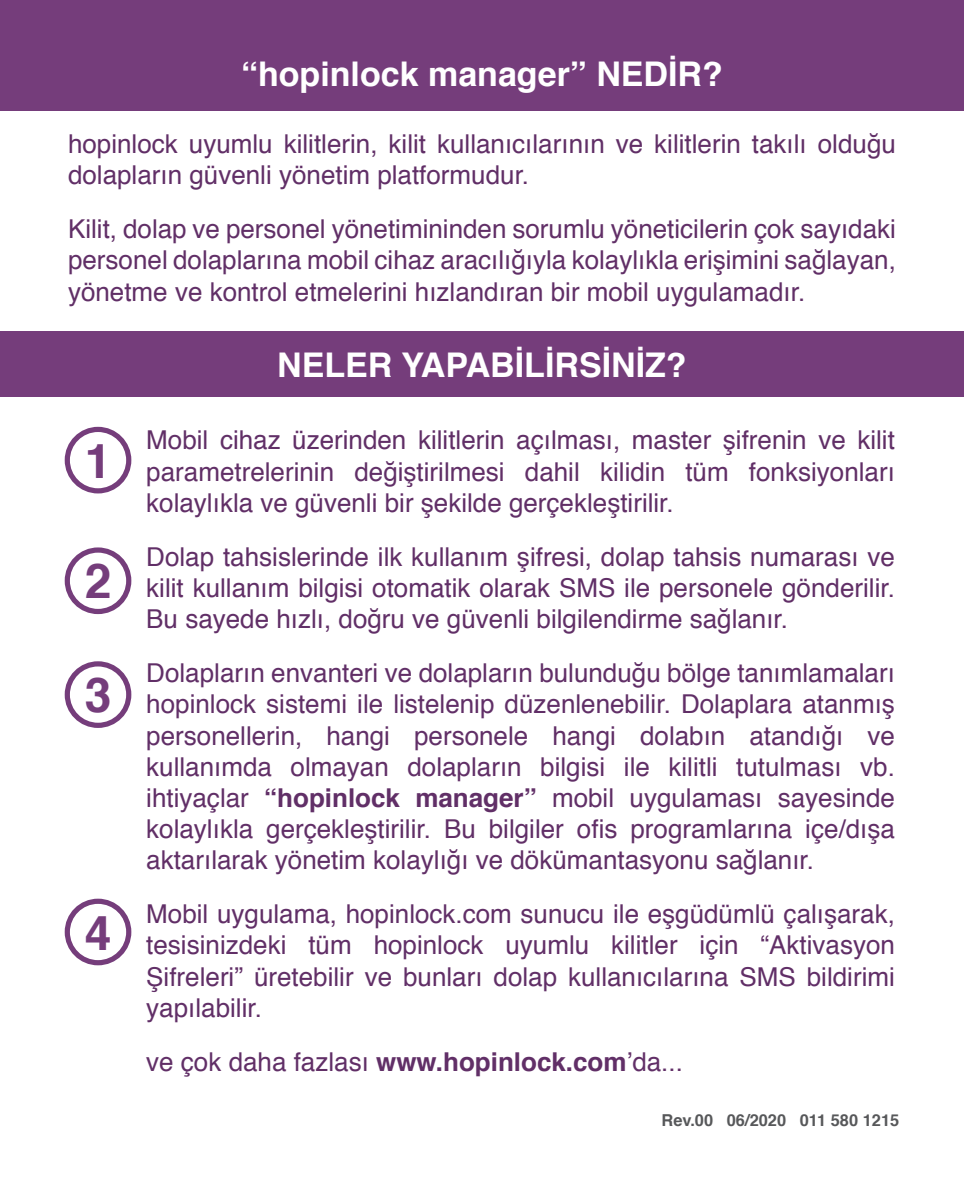
<style>
.page{position:relative;width:964px;height:1191px;background:#fff}
.page>*{position:absolute;margin:0;border:0;box-sizing:border-box;transform-origin:0 0}
.Madde_işareti___Numa{font:700 48px "Helvetica";color:#753d7b}
.Madde_işareti___Numa-2{font:700 34px "Helvetica";color:#fff}
.Madde_işareti___Numa-3{font:26px/31.2px "Helvetica";color:#612f67;text-align:justify}
.t1{font:700 16.4px "Helvetica";color:#57585a}
.s1{font-weight:700}
</style>
<div class="page">
<div style="left:0;top:0;width:964px;height:110px;background:#753d7b"></div>
<div style="left:0;top:331px;width:964px;height:65px;background:#753d7b"></div>
<div style="left:65px;top:427px;width:66px;height:66px;border:5px solid #753d7b;border-radius:50%"></div>
<div style="left:65px;top:547px;width:66px;height:67px;border:5px solid #753d7b;border-radius:50%"></div>
<div style="left:65px;top:661px;width:66px;height:67px;border:5px solid #753d7b;border-radius:50%"></div>
<div style="left:65px;top:898px;width:66px;height:67px;border:5px solid #753d7b;border-radius:50%"></div>
<p class="Madde_işareti___Numa-2" style="left:241px;top:51px;width:483px">“hopinlock manager” NEDİR?</p>
<p class="Madde_işareti___Numa-3" style="left:68px;top:130px;width:829px">hopinlock uyumlu kilitlerin, kilit kullanıcılarının ve kilitlerin takılı olduğu dolapların güvenli yönetim platformudur.</p>
<p class="Madde_işareti___Numa-3" style="left:68px;top:215px;width:829px">Kilit, dolap ve personel yönetimininden sorumlu yöneticilerin çok sayıdaki personel dolaplarına mobil cihaz aracılığıyla kolaylıkla erişimini sağlayan, yönetme ve kontrol etmelerini hızlandıran bir mobil uygulamadır.</p>
<p class="Madde_işareti___Numa" style="left:85px;top:428px;width:28px">1</p>
<p class="Madde_işareti___Numa" style="left:85px;top:549px;width:28px">2</p>
<p class="Madde_işareti___Numa" style="left:85px;top:662px;width:28px">3</p>
<p class="Madde_işareti___Numa" style="left:85px;top:900px;width:28px">4</p>
<p class="Madde_işareti___Numa-2" style="left:277px;top:342px;width:411px">NELER YAPABİLİRSİNİZ?</p>
<p class="Madde_işareti___Numa-3" style="left:146px;top:426px;width:750px">Mobil cihaz üzerinden kilitlerin açılması, master şifrenin ve kilit parametrelerinin değiştirilmesi dahil kilidin tüm fonksiyonları kolaylıkla ve güvenli bir şekilde gerçekleştirilir.</p>
<p class="Madde_işareti___Numa-3" style="left:146px;top:542px;width:750px">Dolap tahsislerinde ilk kullanım şifresi, dolap tahsis numarası ve kilit kullanım bilgisi otomatik olarak SMS ile personele gönderilir.<br>Bu sayede hızlı, doğru ve güvenli bilgilendirme sağlanır.</p>
<p class="Madde_işareti___Numa-3" style="left:146px;top:659px;width:750px">Dolapların envanteri ve dolapların bulunduğu bölge tanımlamaları hopinlock sistemi ile listelenip düzenlenebilir. Dolaplara atanmış personellerin, hangi personele hangi dolabın atandığı ve kullanımda olmayan dolapların bilgisi ile kilitli tutulması vb. ihtiyaçlar <span class="s1">“hopinlock manager”</span> mobil uygulaması sayesinde kolaylıkla gerçekleştirilir. Bu bilgiler ofis programlarına içe/dışa aktarılarak yönetim kolaylığı ve dökümantasyonu sağlanır.</p>
<p class="Madde_işareti___Numa-3" style="left:146px;top:900px;width:750px">Mobil uygulama, hopinlock.com sunucu ile eşgüdümlü çalışarak, tesisinizdeki tüm hopinlock uyumlu kilitler için “Aktivasyon Şifreleri” üretebilir ve bunları dolap kullanıcılarına SMS bildirimi yapılabilir.</p>
<p class="Madde_işareti___Numa-3" style="left:146px;top:1047px;width:538px">ve çok daha fazlası <span class="s1">www.hopinlock.com</span>’da...</p>
<p class="t1" style="left:661px;top:1109px;width:239px">Rev.00 06/2020 011 580 1215</p>
</div>
